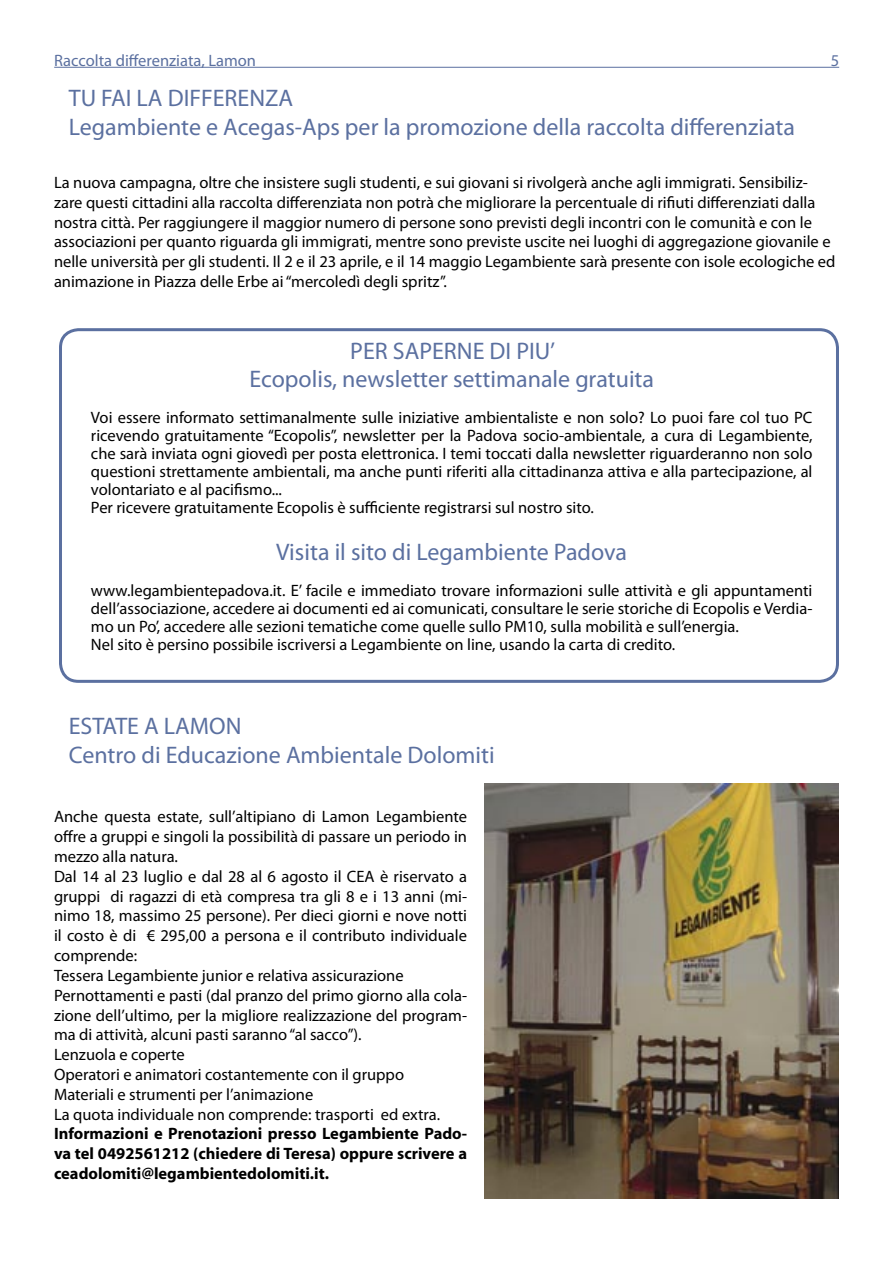
<style>
.page{position:relative;width:893px;height:1263px;background:#fff}
.page>*{position:absolute;margin:0;border:0;box-sizing:border-box;transform-origin:0 0}
.t1{font:700 24px "Humanist 521 BT";color:#5b70a0}
.t2{font:16.5px/19.8px "Humanist 521 BT";color:#000;text-align:justify}
.t3{font:700 16.5px/18px "Humanist 521 BT";color:#000;text-align:justify}
.t4{font:700 16.5px/19.8px "Myriad";color:#000;text-align:justify}
.t5{font:16.5px "Humanist 521 BT";color:#5b70a0}
</style>
<div class="page">
<hr style="left:54px;top:67px;width:785px;height:1px;background:#5b70a0">
<svg style="left:59px;top:328px;width:780px;height:353px"></svg>
<svg style="left:90px;top:341px;width:723px;height:330px"></svg>
<img style="left:484px;top:783px;width:355px;height:415px">
<p class="t5" style="left:54px;top:51px;width:203px">Raccolta differenziata, Lamon</p>
<p class="t5" style="left:831px;top:51px;width:10px">5</p>
<p class="t1" style="left:69px;top:83px;width:226px">TU FAI LA DIFFERENZA</p>
<p class="t1" style="left:69px;top:112px;width:728px">Legambiente e Acegas-Aps per la promozione della raccolta differenziata</p>
<p class="t2" style="left:54px;top:172px;width:783px;text-align:left">La nuova campagna, oltre che insistere sugli studenti, e sui giovani si rivolgerà anche agli immigrati. Sensibiliz&shy;zare questi cittadini alla raccolta differenziata non potrà che migliorare la percentuale di rifiuti differenziati dalla nostra città. Per raggiungere il maggior numero di persone sono previsti degli incontri con le comunità e con le associazioni per quanto riguarda gli immigrati, mentre sono previste uscite nei luoghi di aggregazione giovanile e nelle università per gli studenti. Il 2 e il 23 aprile, e il 14 maggio Legambiente sarà presente con isole ecologiche ed animazione in Piazza delle Erbe ai “mercoledì degli spritz”.</p>
<p class="t1" style="left:350px;top:336px;width:206px">PER SAPERNE DI PIU’</p>
<p class="t1" style="left:249px;top:365px;width:406px">Ecopolis, newsletter settimanale gratuita</p>
<p class="t3" style="left:91px;top:409px;width:723px">Voi essere informato settimanalmente sulle iniziative ambientaliste e non solo? Lo puoi fare col tuo PC ricevendo gratuitamente “Ecopolis”, newsletter per la Padova socio-ambientale, a cura di Legambiente, che sarà inviata ogni giovedì per posta elettronica. I temi toccati dalla newsletter riguarderanno non solo questioni strettamente ambientali, ma anche punti riferiti alla cittadinanza attiva e alla partecipazione, al volontariato e al pacifismo...</p>
<p class="t3" style="left:91px;top:499px;width:504px">Per ricevere gratuitamente Ecopolis è sufficiente registrarsi sul nostro sito.</p>
<p class="t1" style="left:276px;top:537px;width:352px">Visita il sito di Legambiente Padova</p>
<p class="t3" style="left:91px;top:581px;width:723px">www.legambientepadova.it. E’ facile e immediato trovare informazioni sulle attività e gli appuntamenti dell’associazione, accedere ai documenti ed ai comunicati, consultare le serie storiche di Ecopolis e Verdia&shy;mo un Po’, accedere alle sezioni tematiche come quelle sullo PM10, sulla mobilità e sull’energia.</p>
<p class="t3" style="left:91px;top:635px;width:586px">Nel sito è persino possibile iscriversi a Legambiente on line, usando la carta di credito.</p>
<p class="t1" style="left:69px;top:711px;width:174px">ESTATE A LAMON</p>
<p class="t1" style="left:69px;top:740px;width:427px">Centro di Educazione Ambientale Dolomiti</p>
<p class="t2" style="left:54px;top:807px;width:415px">Anche questa estate, sull’altipiano di Lamon Legambiente offre a gruppi e singoli la possibilità di passare un periodo in mezzo alla natura.</p>
<p class="t2" style="left:54px;top:866px;width:415px">Dal 14 al 23 luglio e dal 28 al 6 agosto il CEA è riservato a gruppi di ragazzi di età compresa tra gli 8 e i 13 anni (mi&shy;nimo 18, massimo 25 persone). Per dieci giorni e nove notti il costo è di € 295,00 a persona e il contributo individuale comprende:</p>
<p class="t2" style="left:54px;top:965px;width:351px">Tessera Legambiente junior e relativa assicurazione</p>
<p class="t2" style="left:54px;top:985px;width:415px">Pernottamenti e pasti (dal pranzo del primo giorno alla cola&shy;zione dell’ultimo, per la migliore realizzazione del program&shy;ma di attività, alcuni pasti saranno “al sacco”).</p>
<p class="t2" style="left:54px;top:1044px;width:132px">Lenzuola e coperte</p>
<p class="t2" style="left:54px;top:1064px;width:352px">Operatori e animatori costantemente con il gruppo</p>
<p class="t2" style="left:54px;top:1084px;width:261px">Materiali e strumenti per l’animazione</p>
<p class="t2" style="left:54px;top:1104px;width:388px">La quota individuale non comprende: trasporti ed extra.</p>
<p class="t4" style="left:54px;top:1124px;width:415px">Informazioni e Prenotazioni presso Legambiente Pado&shy;va tel 0492561212 (chiedere di Teresa) oppure scrivere a ceadolomiti@legambientedolomiti.it.</p>
</div>
